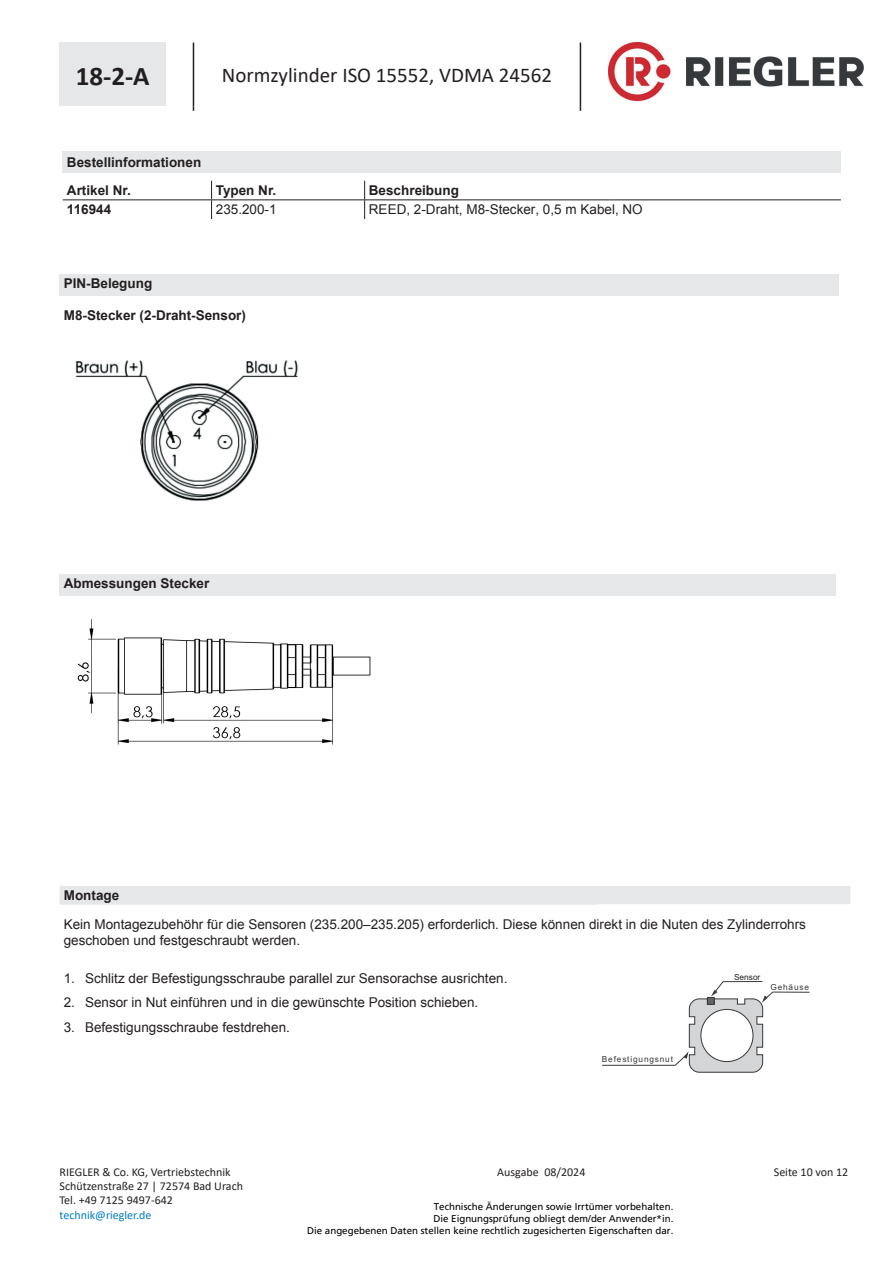
<style>
.page{position:relative;width:893px;height:1263px;background:#fff}
.page>*{position:absolute;margin:0;border:0;box-sizing:border-box;transform-origin:0 0}
.t1{font:700 27px "Calibri";color:#231f20}
.t2{font:21px "Calibri";color:#231f20}
.t3{font:13.5px/16.2px "Arial";color:#231f20}
.t4{font:700 13.5px/28.7px "Arial";color:#231f20}
.t5{font:12px/14.4px "Calibri";color:#231f20}
.t6{font:12px "Calibri";color:#007ec5}
.t7{font:9.75px/11.7px "Frutiger LT Pro";color:#000;text-align:right}
.t8{font:8.25px "Arial";letter-spacing:.1em;color:#383839}
.t9{font:8.25px "Arial";color:#231f20}
</style>
<div class="page">
<div style="left:60px;top:43px;width:106px;height:63px;background:#e6e7e9"></div>
<hr style="left:193px;top:43px;width:1px;height:63px;background:#231f20">
<hr style="left:580px;top:43px;width:1px;height:63px;background:#231f20">
<img style="left:608px;top:43px;width:255px;height:58px">
<div style="left:60px;top:886px;width:790px;height:19px;background:#e6e7e9"></div>
<svg style="left:602px;top:981px;width:208px;height:91px"></svg>
<div style="left:707px;top:997px;width:8px;height:8px;background:#656568;border:1px solid #383839"></div>
<div style="left:63px;top:151px;width:778px;height:21px;background:#e6e7e9"></div>
<svg style="left:364px;top:181px;width:1px;height:38px"></svg>
<svg style="left:211px;top:181px;width:1px;height:38px"></svg>
<hr style="left:63px;top:199px;width:149px;height:1px;background:#231f20">
<hr style="left:212px;top:199px;width:153px;height:1px;background:#231f20">
<hr style="left:365px;top:199px;width:244px;height:1px;background:#231f20">
<hr style="left:609px;top:199px;width:232px;height:1px;background:#231f20">
<div style="left:60px;top:274px;width:779px;height:22px;background:#e6e7e9"></div>
<img style="left:75px;top:360px;width:223px;height:141px">
<div style="left:60px;top:574px;width:776px;height:21px;background:#e6e7e9"></div>
<img style="left:77px;top:619px;width:294px;height:126px">
<h1 class="t1" style="left:76px;top:56px;width:75px">18-2-A</h1>
<h2 class="t2" style="left:222px;top:61px;width:332px">Normzylinder ISO 15552, VDMA 24562</h2>
<p class="t4" style="left:67px;top:148px;width:136px">Bestellinformationen<br>Artikel Nr.</p>
<p class="t4" style="left:216px;top:177px;width:62px">Typen Nr.</p>
<p class="t4" style="left:369px;top:177px;width:92px">Beschreibung</p>
<p class="t4" style="left:67px;top:196px;width:46px">116944</p>
<p class="t3" style="left:216px;top:202px;width:62px">235.200-1</p>
<p class="t3" style="left:369px;top:202px;width:275px">REED, 2-Draht, M8-Stecker, 0,5 m Kabel, NO</p>
<p class="t4" style="left:64px;top:270px;width:90px">PIN-Belegung</p>
<p class="t4" style="left:64px;top:302px;width:184px">M8-Stecker (2-Draht-Sensor)</p>
<p class="t4" style="left:64px;top:569px;width:147px">Abmessungen Stecker</p>
<p class="t4" style="left:64px;top:881px;width:57px">Montage</p>
<p class="t3" style="left:64px;top:916px;width:744px">Kein Montagezubehöhr für die Sensoren (235.200–235.205) erforderlich. Diese können direkt in die Nuten des Zylinderrohrs geschoben und festgeschraubt werden.</p>
<p class="t3" style="left:64px;top:970px;width:445px">1. Schlitz der Befestigungsschraube parallel zur Sensorachse ausrichten.</p>
<p class="t3" style="left:64px;top:995px;width:416px">2. Sensor in Nut einführen und in die gewünschte Position schieben.</p>
<p class="t3" style="left:64px;top:1019px;width:228px">3. Befestigungsschraube festdrehen.</p>
<p class="t9" style="left:734px;top:972px;width:28px">Sensor</p>
<p class="t8" style="left:770px;top:982px;width:40px">Gehäuse</p>
<p class="t5" style="left:60px;top:1164px;width:185px">RIEGLER &amp; Co. KG, Vertriebstechnik<br>Schützenstraße 27 | 72574 Bad Urach<br>Tel. +49 7125 9497-642</p>
<p class="t6" style="left:60px;top:1206px;width:94px">technik@riegler.de</p>
<p class="t8" style="left:602px;top:1054px;width:73px">Befestigungsnut</p>
<p class="t5" style="left:497px;top:1164px;width:90px">Ausgabe 08/2024</p>
<p class="t7" style="left:307px;top:1201px;width:368px">Technische Änderungen sowie Irrtümer vorbehalten.<br>Die Eignungsprüfung obliegt dem/der Anwender*in.<br>Die angegebenen Daten stellen keine rechtlich zugesicherten Eigenschaften dar.</p>
<p class="t5" style="left:774px;top:1164px;width:76px">Seite 10 von 12</p>
</div>
